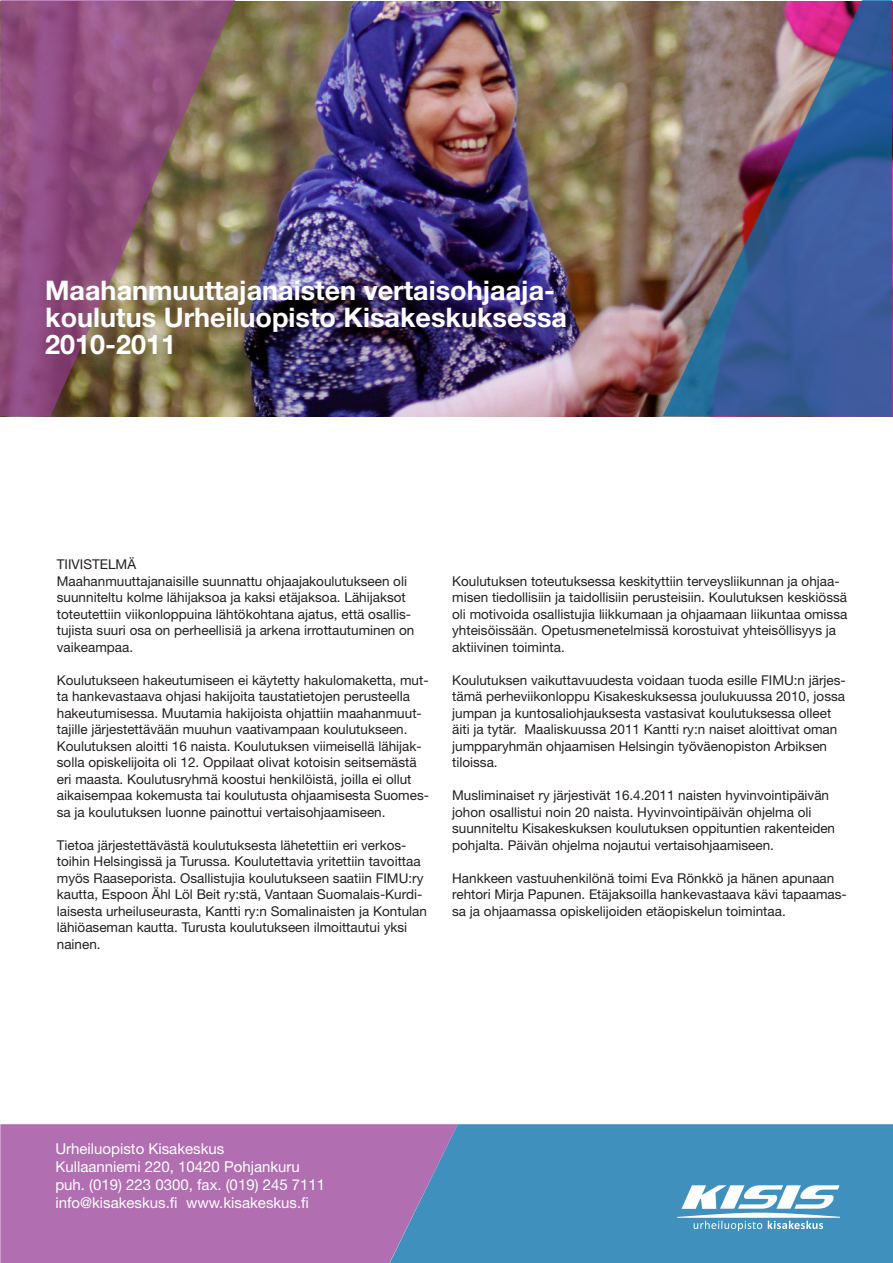
<style>
.page{position:relative;width:893px;height:1263px;background:#fff}
.page>*{position:absolute;margin:0;border:0;box-sizing:border-box;transform-origin:0 0}
.t1{font:700 27px/27px "Helvetica Neue LT Std";color:#fff}
.t2{font:15px "Helvetica Neue LT Std";color:#fff}
.t3{font:13.5px/16.5px "Helvetica Neue LT Std";color:#231f20}
</style>
<div class="page">
<img style="left:244px;top:2px;width:419px;height:415px">
<div style="left:0;top:1124px;width:389px;height:139px;background:#b16eb1"></div>
<svg style="left:389px;top:1124px;width:504px;height:139px;background:#498dbd"></svg>
<svg style="left:678px;top:1185px;width:161px;height:46px"></svg>
<img style="left:663px;top:0;width:229px;height:417px">
<svg style="left:0;top:0;width:244px;height:417px;background:#8a5e6a"></svg>
<svg style="left:892px;top:1px;width:1px;height:417px"></svg>
<p class="t1" style="left:45px;top:276px;width:523px">Maahanmuuttajanaisten vertaisohjaaja&shy;koulutus Urheiluopisto Kisakeskuksessa</p>
<p class="t1" style="left:45px;top:330px;width:133px">2010-2011</p>
<p class="t3" style="left:57px;top:556px;width:81px">TIIVISTELMÄ</p>
<p class="t3" style="left:57px;top:573px;width:359px">Maahanmuuttajanaisille suunnattu ohjaajakoulutukseen oli suunniteltu kolme lähijaksoa ja kaksi etäjaksoa. Lähijaksot toteutettiin viikonloppuina lähtökohtana ajatus, että osallis&shy;tujista suuri osa on perheellisiä ja arkena irrottautuminen on vaikeampaa.</p>
<p class="t3" style="left:57px;top:672px;width:373px">Koulutukseen hakeutumiseen ei käytetty hakulomaketta, mut&shy;ta hankevastaava ohjasi hakijoita taustatietojen perusteella hakeutumisessa. Muutamia hakijoista ohjattiin maahanmuut&shy;tajille järjestettävään muuhun vaativampaan koulutukseen.</p>
<p class="t3" style="left:57px;top:738px;width:374px">Koulutuksen aloitti 16 naista. Koulutuksen viimeisellä lähijak&shy;solla opiskelijoita oli 12. Oppilaat olivat kotoisin seitsemästä eri maasta. Koulutusryhmä koostui henkilöistä, joilla ei ollut aikaisempaa kokemusta tai koulutusta ohjaamisesta Suomes&shy;sa ja koulutuksen luonne painottui vertaisohjaamiseen.</p>
<p class="t3" style="left:57px;top:837px;width:372px">Tietoa järjestettävästä koulutuksesta lähetettiin eri verkos&shy;toihin Helsingissä ja Turussa. Koulutettavia yritettiin tavoittaa myös Raaseporista. Osallistujia koulutukseen saatiin FIMU:ry kautta, Espoon Ähl Löl Beit ry:stä, Vantaan Suomalais-Kurdi&shy;laisesta urheiluseurasta, Kantti ry:n Somalinaisten ja Kontulan lähiöaseman kautta. Turusta koulutukseen ilmoittautui yksi nainen.</p>
<p class="t3" style="left:452px;top:573px;width:397px">Koulutuksen toteutuksessa keskityttiin terveysliikunnan ja ohjaa&shy;misen tiedollisiin ja taidollisiin perusteisiin. Koulutuksen keskiössä oli motivoida osallistujia liikkumaan ja ohjaamaan liikuntaa omissa yhteisöissään. Opetusmenetelmissä korostuivat yhteisöllisyys ja aktiivinen toiminta.</p>
<p class="t3" style="left:452px;top:672px;width:395px">Koulutuksen vaikuttavuudesta voidaan tuoda esille FIMU:n järjes&shy;tämä perheviikonloppu Kisakeskuksessa joulukuussa 2010, jossa jumpan ja kuntosaliohjauksesta vastasivat koulutuksessa olleet äiti ja tytär. Maaliskuussa 2011 Kantti ry:n naiset aloittivat oman jumpparyhmän ohjaamisen Helsingin työväenopiston Arbiksen tiloissa.</p>
<p class="t3" style="left:452px;top:787px;width:384px">Musliminaiset ry järjestivät 16.4.2011 naisten hyvinvointipäivän johon osallistui noin 20 naista. Hyvinvointipäivän ohjelma oli suunniteltu Kisakeskuksen koulutuksen oppituntien rakenteiden pohjalta. Päivän ohjelma nojautui vertaisohjaamiseen.</p>
<p class="t3" style="left:452px;top:870px;width:384px">Hankkeen vastuuhenkilönä toimi Eva Rönkkö ja hänen apunaan</p>
<p class="t3" style="left:452px;top:886px;width:396px">rehtori Mirja Papunen. Etäjaksoilla hankevastaava kävi tapaamas&shy;sa ja ohjaamassa opiskelijoiden etäopiskelun toimintaa.</p>
<p class="t2" style="left:55px;top:1140px;width:170px">Urheiluopisto Kisakeskus</p>
<p class="t2" style="left:55px;top:1158px;width:246px">Kullaanniemi 220, 10420 Pohjankuru</p>
<p class="t2" style="left:55px;top:1176px;width:271px">puh. (019) 223 0300, fax. (019) 245 7111</p>
<p class="t2" style="left:55px;top:1194px;width:255px">info@kisakeskus.fi www.kisakeskus.fi</p>
</div>
